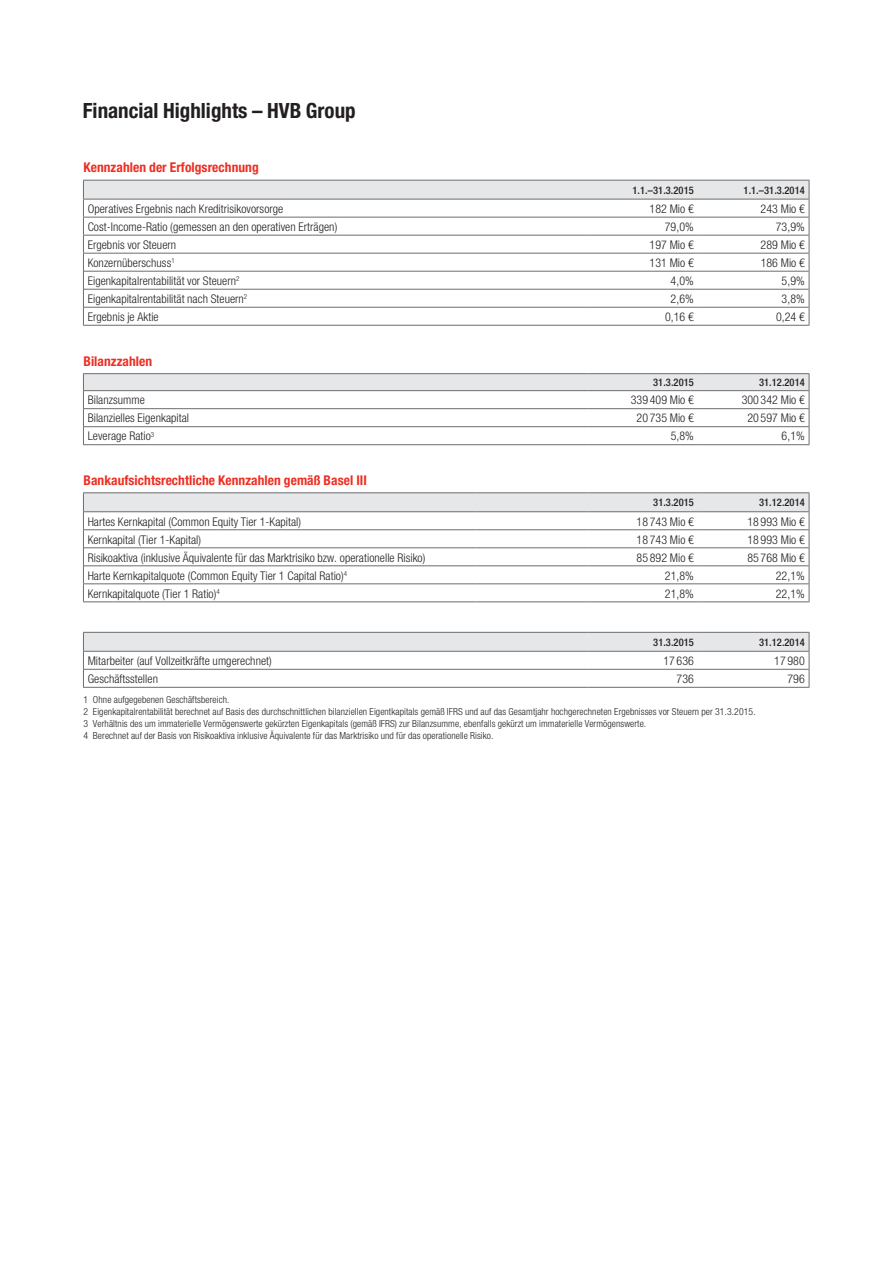
<style>
.page{position:relative;width:893px;height:1263px;background:#fff}
.page>*{position:absolute;margin:0;border:0;box-sizing:border-box;transform-origin:0 0}
.ZwHead_77er_10_5_auf{font:700 condensed 21px "Helvetica Neue";color:#231f20}
.t1{font:700 condensed 13.5px "Helvetica Neue";letter-spacing:.005em;color:#ee2e22}
.t2{font:300 12px "Helvetica HVB Cond";letter-spacing:.005em;color:#231f20}
.t3{font:500 10.5px "Helvetica HVB Cond";letter-spacing:.005em;color:#231f20}
.t4{font:300 9.75px/12px "Helvetica HVB Cond";letter-spacing:.01em;color:#231f20}
</style>
<div class="page">
<svg style="left:83px;top:180px;width:727px;height:145px"></svg>
<hr style="left:83px;top:325px;width:504px;height:1px;background:#6c6d70">
<hr style="left:587px;top:325px;width:111px;height:1px;background:#6c6d70">
<hr style="left:698px;top:325px;width:111px;height:1px;background:#6c6d70">
<hr style="left:84px;top:271px;width:503px;height:1px;background:#6c6d70">
<hr style="left:587px;top:271px;width:111px;height:1px;background:#6c6d70">
<hr style="left:698px;top:271px;width:111px;height:1px;background:#6c6d70">
<hr style="left:84px;top:289px;width:503px;height:1px;background:#6c6d70">
<hr style="left:587px;top:289px;width:111px;height:1px;background:#6c6d70">
<hr style="left:698px;top:289px;width:111px;height:1px;background:#6c6d70">
<hr style="left:84px;top:307px;width:503px;height:1px;background:#6c6d70">
<hr style="left:587px;top:307px;width:111px;height:1px;background:#6c6d70">
<hr style="left:698px;top:307px;width:111px;height:1px;background:#6c6d70">
<hr style="left:83px;top:373px;width:504px;height:1px;background:#6c6d70">
<hr style="left:587px;top:373px;width:111px;height:1px;background:#6c6d70">
<hr style="left:698px;top:373px;width:111px;height:1px;background:#6c6d70">
<svg style="left:83px;top:374px;width:727px;height:70px"></svg>
<hr style="left:83px;top:444px;width:504px;height:1px;background:#6c6d70">
<hr style="left:587px;top:444px;width:111px;height:1px;background:#6c6d70">
<hr style="left:698px;top:444px;width:111px;height:1px;background:#6c6d70">
<svg style="left:83px;top:632px;width:727px;height:55px"></svg>
<hr style="left:83px;top:687px;width:504px;height:1px;background:#6c6d70">
<hr style="left:587px;top:687px;width:111px;height:1px;background:#6c6d70">
<hr style="left:698px;top:687px;width:111px;height:1px;background:#6c6d70">
<hr style="left:83px;top:492px;width:393px;height:1px;background:#6c6d70">
<hr style="left:587px;top:492px;width:111px;height:1px;background:#6c6d70">
<hr style="left:698px;top:492px;width:111px;height:1px;background:#6c6d70">
<hr style="left:476px;top:492px;width:111px;height:1px;background:#6c6d70">
<svg style="left:83px;top:493px;width:727px;height:108px"></svg>
<hr style="left:83px;top:601px;width:393px;height:1px;background:#6c6d70">
<hr style="left:476px;top:601px;width:111px;height:1px;background:#6c6d70">
<hr style="left:587px;top:601px;width:111px;height:1px;background:#6c6d70">
<hr style="left:698px;top:601px;width:111px;height:1px;background:#6c6d70">
<hr style="left:84px;top:547px;width:392px;height:1px;background:#6c6d70">
<hr style="left:476px;top:547px;width:111px;height:1px;background:#6c6d70">
<hr style="left:587px;top:547px;width:111px;height:1px;background:#6c6d70">
<hr style="left:698px;top:547px;width:111px;height:1px;background:#6c6d70">
<hr style="left:84px;top:565px;width:392px;height:1px;background:#6c6d70">
<hr style="left:476px;top:565px;width:111px;height:1px;background:#6c6d70">
<hr style="left:587px;top:565px;width:111px;height:1px;background:#6c6d70">
<hr style="left:698px;top:565px;width:111px;height:1px;background:#6c6d70">
<hr style="left:84px;top:511px;width:392px;height:1px;background:#6c6d70">
<hr style="left:476px;top:511px;width:111px;height:1px;background:#6c6d70">
<hr style="left:587px;top:511px;width:111px;height:1px;background:#6c6d70">
<hr style="left:698px;top:511px;width:111px;height:1px;background:#6c6d70">
<p class="ZwHead_77er_10_5_auf" style="left:83px;top:98px;width:274px">Financial Highlights – HVB Group</p>
<p class="t1" style="left:83px;top:159px;width:177px">Kennzahlen der Erfolgsrechnung</p>
<p class="t3" style="left:633px;top:184px;width:63px">1.1.–31.3.2015</p>
<p class="t3" style="left:744px;top:184px;width:63px">1.1.–31.3.2014</p>
<p class="t2" style="left:88px;top:202px;width:197px">Operatives Ergebnis nach Kreditrisikovorsorge</p>
<p class="t2" style="left:650px;top:202px;width:46px">182 Mio €</p>
<p class="t2" style="left:761px;top:202px;width:46px">243 Mio €</p>
<p class="t2" style="left:88px;top:220px;width:251px">Cost-Income-Ratio (gemessen an den operativen Erträgen)</p>
<p class="t2" style="left:665px;top:220px;width:31px">79,0%</p>
<p class="t2" style="left:776px;top:220px;width:31px">73,9%</p>
<p class="t2" style="left:88px;top:238px;width:90px">Ergebnis vor Steuern</p>
<p class="t2" style="left:650px;top:238px;width:46px">197 Mio €</p>
<p class="t2" style="left:761px;top:238px;width:46px">289 Mio €</p>
<p class="t2" style="left:88px;top:256px;width:89px">Konzernüberschuss<sup>1</sup></p>
<p class="t2" style="left:650px;top:256px;width:46px">131 Mio €</p>
<p class="t2" style="left:761px;top:256px;width:46px">186 Mio €</p>
<p class="t2" style="left:88px;top:274px;width:153px">Eigenkapitalrentabilität vor Steuern<sup>2</sup></p>
<p class="t2" style="left:671px;top:274px;width:25px">4,0%</p>
<p class="t2" style="left:782px;top:274px;width:25px">5,9%</p>
<p class="t2" style="left:88px;top:292px;width:161px">Eigenkapitalrentabilität nach Steuern<sup>2</sup></p>
<p class="t2" style="left:671px;top:292px;width:25px">2,6%</p>
<p class="t2" style="left:782px;top:292px;width:25px">3,8%</p>
<p class="t2" style="left:88px;top:310px;width:73px">Ergebnis je Aktie</p>
<p class="t2" style="left:665px;top:310px;width:30px">0,16 €</p>
<p class="t2" style="left:776px;top:310px;width:30px">0,24 €</p>
<p class="t1" style="left:83px;top:353px;width:70px">Bilanzzahlen</p>
<p class="t3" style="left:653px;top:376px;width:42px">31.3.2015</p>
<p class="t3" style="left:759px;top:376px;width:47px">31.12.2014</p>
<p class="t2" style="left:88px;top:393px;width:59px">Bilanzsumme</p>
<p class="t2" style="left:631px;top:393px;width:65px">339 409 Mio €</p>
<p class="t2" style="left:742px;top:393px;width:65px">300 342 Mio €</p>
<p class="t2" style="left:88px;top:411px;width:103px">Bilanzielles Eigenkapital</p>
<p class="t2" style="left:636px;top:411px;width:59px">20 735 Mio €</p>
<p class="t2" style="left:747px;top:411px;width:59px">20 597 Mio €</p>
<p class="t2" style="left:88px;top:429px;width:68px">Leverage Ratio<sup>3</sup></p>
<p class="t2" style="left:671px;top:429px;width:25px">5,8%</p>
<p class="t2" style="left:782px;top:429px;width:25px">6,1%</p>
<p class="t1" style="left:83px;top:472px;width:285px">Bankaufsichtsrechtliche Kennzahlen gemäß Basel III</p>
<p class="t3" style="left:653px;top:496px;width:42px">31.3.2015</p>
<p class="t3" style="left:759px;top:496px;width:47px">31.12.2014</p>
<p class="t2" style="left:88px;top:514px;width:215px">Hartes Kernkapital (Common Equity Tier 1-Kapital)</p>
<p class="t2" style="left:637px;top:514px;width:59px">18 743 Mio €</p>
<p class="t2" style="left:747px;top:514px;width:59px">18 993 Mio €</p>
<p class="t2" style="left:88px;top:532px;width:115px">Kernkapital (Tier 1-Kapital)</p>
<p class="t2" style="left:637px;top:532px;width:59px">18 743 Mio €</p>
<p class="t2" style="left:747px;top:532px;width:59px">18 993 Mio €</p>
<p class="t2" style="left:88px;top:550px;width:339px">Risikoaktiva (inklusive Äquivalente für das Marktrisiko bzw. operationelle Risiko)</p>
<p class="t2" style="left:637px;top:550px;width:59px">85 892 Mio €</p>
<p class="t2" style="left:747px;top:550px;width:59px">85 768 Mio €</p>
<p class="t2" style="left:88px;top:568px;width:261px">Harte Kernkapitalquote (Common Equity Tier 1 Capital Ratio)<sup>4</sup></p>
<p class="t2" style="left:665px;top:568px;width:31px">21,8%</p>
<p class="t2" style="left:776px;top:568px;width:31px">22,1%</p>
<p class="t2" style="left:88px;top:586px;width:134px">Kernkapitalquote (Tier 1 Ratio)<sup>4</sup></p>
<p class="t2" style="left:665px;top:586px;width:31px">21,8%</p>
<p class="t2" style="left:776px;top:586px;width:31px">22,1%</p>
<p class="t3" style="left:653px;top:636px;width:42px">31.3.2015</p>
<p class="t3" style="left:759px;top:636px;width:47px">31.12.2014</p>
<p class="t2" style="left:88px;top:654px;width:186px">Mitarbeiter (auf Vollzeitkräfte umgerechnet)</p>
<p class="t2" style="left:663px;top:654px;width:32px">17 636</p>
<p class="t2" style="left:774px;top:654px;width:32px">17 980</p>
<p class="t2" style="left:88px;top:672px;width:72px">Geschäftsstellen</p>
<p class="t2" style="left:677px;top:672px;width:19px">736</p>
<p class="t2" style="left:787px;top:672px;width:19px">796</p>
<p class="t4" style="left:83px;top:693px;width:674px">1 Ohne aufgegebenen Geschäftsbereich.<br>2 Eigenkapitalrentabilität berechnet auf Basis des durchschnittlichen bilanziellen Eigentkapitals gemäß IFRS und auf das Gesamtjahr hochgerechneten Ergebnisses vor Steuern per 31.3.2015.<br>3 Verhältnis des um immaterielle Vermögenswerte gekürzten Eigenkapitals (gemäß IFRS) zur Bilanzsumme, ebenfalls gekürzt um immaterielle Vermögenswerte.<br>4 Berechnet auf der Basis von Risikoaktiva inklusive Äquivalente für das Marktrisiko und für das operationelle Risiko.</p>
</div>
